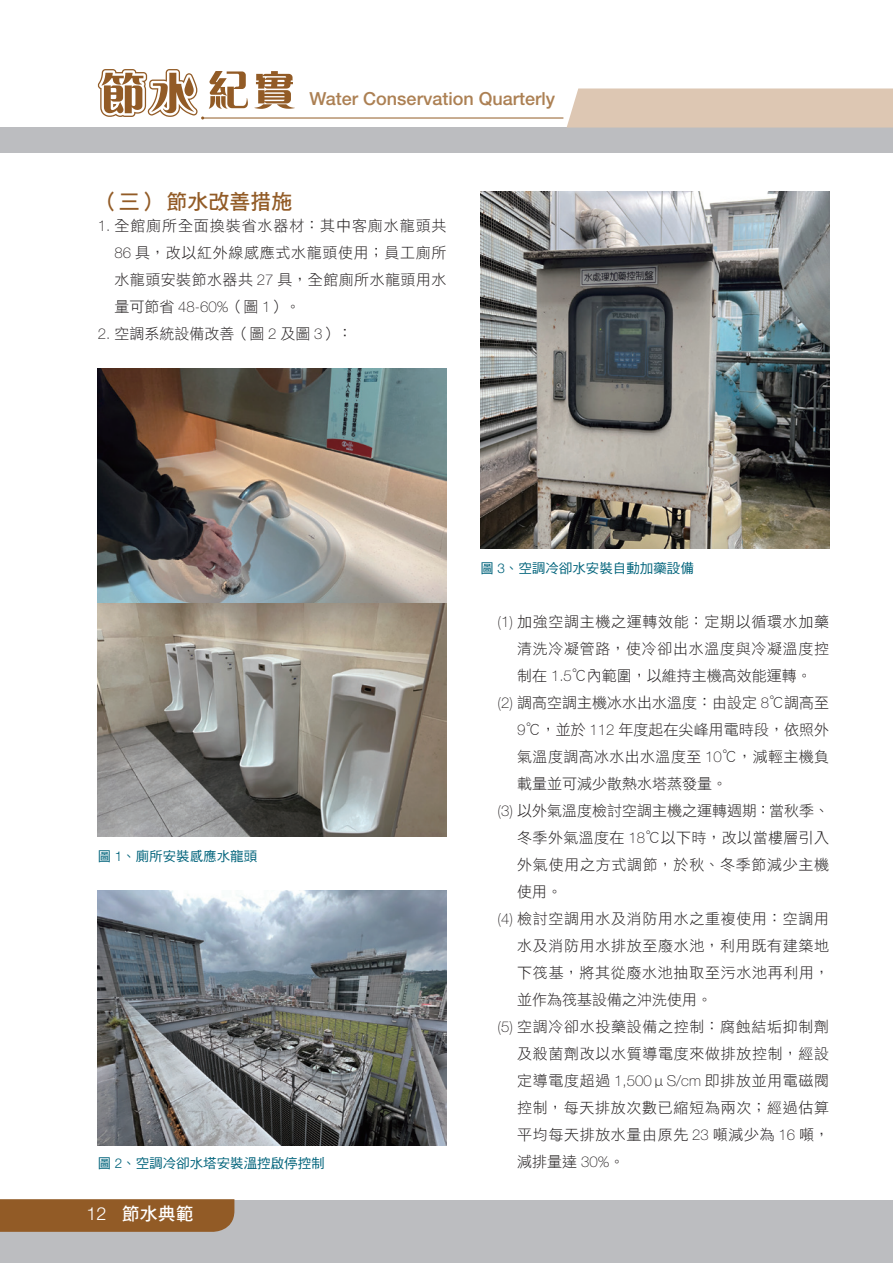
<style>
.page{position:relative;width:893px;height:1263px;background:#fff}
.page>*{position:absolute;margin:0;border:0;box-sizing:border-box;transform-origin:0 0}
.內文標題{font:21px "DF Hei Std W7";color:#925b26}
.t1{font:500 18px "Helvetica Neue";color:#ac8053}
.t2{font:18px "DF Hei Std W7";color:#fff}
.內文不縮排{font:15px/27px "DF Hei Std W3";letter-spacing:.04em;color:#231f20;text-align:justify}
.內文不縮排-2{font:15px "DF Hei Std W3";color:#231f20}
.圖說{font:13.5px "DF Hei Std W5";color:#00637b}
.s1{font-family:"Helvetica Neue";font-weight:100}
.s2{font-family:"Helvetica Neue";font-weight:300}
</style>
<div class="page">
<div style="left:0;top:128px;width:893px;height:1135px;background:#bcbdc0"></div>
<div style="left:567px;top:88px;width:326px;height:40px;background:#ddc7b3"></div>
<div style="left:0;top:153px;width:893px;height:1046px;background:#fff"></div>
<img style="left:98px;top:369px;width:348px;height:467px">
<img style="left:98px;top:890px;width:348px;height:255px">
<img style="left:480px;top:191px;width:349px;height:358px">
<svg style="left:255px;top:71px;width:40px;height:38px"></svg>
<hr style="left:203px;top:118px;width:360px;height:1px;background:#925b26">
<svg style="left:98px;top:69px;width:150px;height:51px"></svg>
<svg style="left:0;top:1199px;width:234px;height:33px;background:#935d29"></svg>
<p class="t1" style="left:310px;top:88px;width:247px">Water Conservation Quarterly</p>
<p class="內文標題" style="left:98px;top:190px;width:196px">（三）節水改善措施</p>
<p class="內文不縮排" style="left:114px;top:212px;width:334px;text-indent:-17px"><span class="s1">1.</span> 全館廁所全面換裝省水器材：其中客廁水龍頭共<span class="s1">86</span> 具，改以紅外線感應式水龍頭使用；員工廁所水龍頭安裝節水器共 <span class="s1">27</span> 具，全館廁所水龍頭用水量可節省 <span class="s1">48-60%</span>（圖 <span class="s1">1</span>）。</p>
<p class="內文不縮排-2" style="left:98px;top:326px;width:256px"><span class="s1">2.</span> 空調系統設備改善（圖 <span class="s1">2</span> 及圖 <span class="s1">3</span>）：</p>
<p class="圖說" style="left:98px;top:849px;width:161px">圖 <span class="s2">1</span>、廁所安裝感應水龍頭</p>
<p class="圖說" style="left:98px;top:1155px;width:228px">圖 <span class="s2">2</span>、空調冷卻水塔安裝溫控啟停控制</p>
<p class="t2" style="left:87px;top:1204px;width:109px"><span class="s2">12</span> 節水典範</p>
<p class="圖說" style="left:480px;top:561px;width:215px">圖 <span class="s2">3</span>、空調冷卻水安裝自動加藥設備</p>
<p class="內文不縮排" style="left:517px;top:607px;width:313px;text-indent:-20px"><span class="s1">(1)</span> 加強空調主機之運轉效能：定期以循環水加藥清洗冷凝管路，使冷卻出水溫度與冷凝溫度控制在 <span class="s1">1.5</span>℃內範圍，以維持主機高效能運轉。</p>
<p class="內文不縮排" style="left:517px;top:688px;width:313px;text-indent:-20px"><span class="s1">(2)</span> 調高空調主機冰水出水溫度：由設定 <span class="s1">8</span>℃調高至<span class="s1">9</span>℃，並於 <span class="s1">112</span> 年度起在尖峰用電時段，依照外氣溫度調高冰水出水溫度至 <span class="s1">10</span>℃，減輕主機負載量並可減少散熱水塔蒸發量。</p>
<p class="內文不縮排" style="left:517px;top:796px;width:313px;text-indent:-20px"><span class="s1">(3)</span> 以外氣溫度檢討空調主機之運轉週期：當秋季、冬季外氣溫度在 <span class="s1">18</span>℃以下時，改以當樓層引入外氣使用之方式調節，於秋、冬季節減少主機使用。</p>
<p class="內文不縮排" style="left:517px;top:904px;width:313px;text-indent:-20px"><span class="s1">(4)</span> 檢討空調用水及消防用水之重複使用：空調用水及消防用水排放至廢水池，利用既有建築地下筏基，將其從廢水池抽取至污水池再利用，並作為筏基設備之沖洗使用。</p>
<p class="內文不縮排" style="left:517px;top:1012px;width:313px;text-indent:-20px"><span class="s1">(5)</span> 空調冷卻水投藥設備之控制：腐蝕結垢抑制劑及殺菌劑改以水質導電度來做排放控制，經設定導電度超過 <span class="s1">1,500</span>μ<span class="s1">S/cm</span> 即排放並用電磁閥控制，每天排放次數已縮短為兩次；經過估算平均每天排放水量由原先 <span class="s1">23</span> 噸減少為 <span class="s1">16</span> 噸，減排量達 <span class="s1">30%</span>。</p>
</div>
